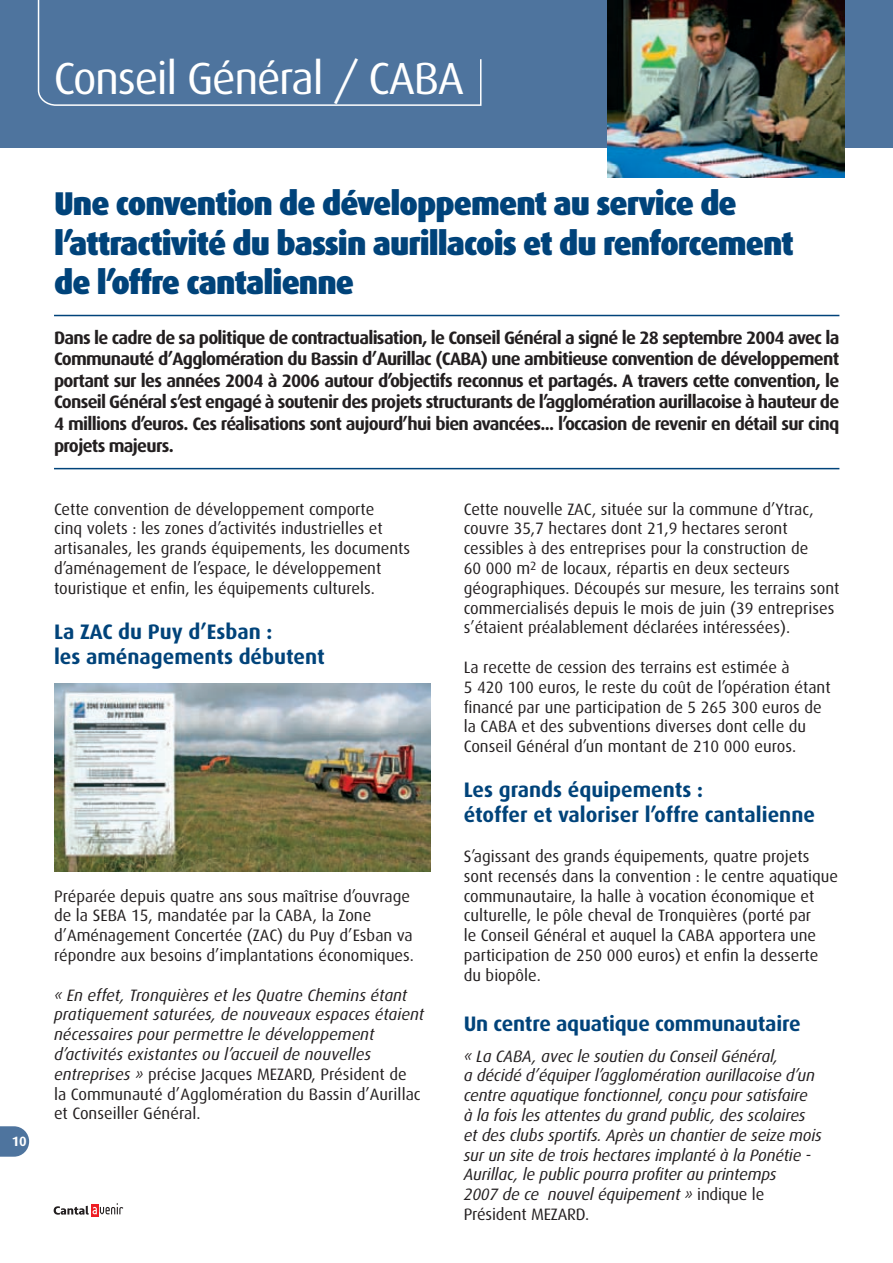
<style>
.page{position:relative;width:893px;height:1263px;background:#fff}
.page>*{position:absolute;margin:0;border:0;box-sizing:border-box;transform-origin:0 0}
.t1{font:45px "Dax";letter-spacing:-.03em;color:#fff}
.t2{font:900 33px/39.6px "Dax";letter-spacing:-.03em;color:#00437a;scale:.95 1}
.t3{font:700 21px/25.2px "Dax";color:#00437a}
.t4{font:700 18px/21.6px "Dax";letter-spacing:-.04em;color:#231f20;text-align:justify}
.t5{font:16.5px/19.8px "Dax";color:#231f20}
.t6{font:italic 16.5px/19.8px "Dax";letter-spacing:-.01em;color:#231f20}
.t7{font:700 13.5px "Dax";color:#fff}
.s1{font-style:normal}
</style>
<div class="page">
<div style="left:0;top:0;width:892px;height:148px;background:#4e749e"></div>
<svg style="left:37px;top:0;width:445px;height:106px"></svg>
<div style="left:91px;top:1204px;width:7px;height:13px;background:#ee1d23"></div>
<svg style="left:54px;top:1203px;width:69px;height:12px"></svg>
<svg style="left:0;top:1126px;width:29px;height:31px"></svg>
<hr style="left:54px;top:315px;width:785px;height:1px;background:#00437a">
<hr style="left:54px;top:468px;width:785px;height:1px;background:#00437a">
<img style="left:54px;top:683px;width:376px;height:189px">
<img style="left:607px;top:0;width:237px;height:177px">
<h1 class="t1" style="left:54px;top:57px;width:411px">Conseil Général / CABA</h1>
<p class="t7" style="left:12px;top:1135px;width:16px">10</p>
<h2 class="t2" style="left:54px;top:185px;width:780px">Une convention de développement au service de l’attractivité du bassin aurillacois et du renforcement de l’offre cantalienne</h2>
<p class="t4" style="left:54px;top:327px;width:786px">Dans le cadre de sa politique de contractualisation, le Conseil Général a signé le 28 septembre 2004 avec la Communauté d’Agglomération du Bassin d’Aurillac (CABA) une ambitieuse convention de développement portant sur les années 2004 à 2006 autour d’objectifs reconnus et partagés. A travers cette convention, le Conseil Général s’est engagé à soutenir des projets structurants de l’agglomération aurillacoise à hauteur de 4 millions d’euros. Ces réalisations sont aujourd’hui bien avancées... l’occasion de revenir en détail sur cinq projets majeurs.</p>
<p class="t5" style="left:54px;top:500px;width:357px">Cette convention de développement comporte<br>cinq volets : les zones d’activités industrielles et artisanales, les grands équipements, les documents d’aménagement de l’espace, le développement touristique et enfin, les équipements culturels.</p>
<p class="t3" style="left:54px;top:620px;width:272px">La ZAC du Puy d’Esban :<br>les aménagements débutent</p>
<p class="t5" style="left:54px;top:887px;width:361px">Préparée depuis quatre ans sous maîtrise d’ouvrage de la SEBA 15, mandatée par la CABA, la Zone d’Aménagement Concertée (ZAC) du Puy d’Esban va répondre aux besoins d’implantations économiques.</p>
<p class="t6" style="left:54px;top:987px;width:371px">« En effet, Tronquières et les Quatre Chemins étant pratiquement saturées, de nouveaux espaces étaient nécessaires pour permettre le développement d’activités existantes ou l’accueil de nouvelles entreprises » <span class="s1">précise Jacques MEZARD, Président de<br>la Communauté d’Agglomération du Bassin d’Aurillac et Conseiller Général.</span></p>
<p class="t5" style="left:463px;top:500px;width:377px">Cette nouvelle ZAC, située sur la commune d’Ytrac, couvre 35,7 hectares dont 21,9 hectares seront cessibles à des entreprises pour la construction de<br>60 000 m<sup>2</sup> de locaux, répartis en deux secteurs géographiques. Découpés sur mesure, les terrains sont commercialisés depuis le mois de juin (39 entreprises s’étaient préalablement déclarées intéressées).</p>
<p class="t5" style="left:463px;top:658px;width:368px">La recette de cession des terrains est estimée à<br>5 420 100 euros, le reste du coût de l’opération étant financé par une participation de 5 265 300 euros de la CABA et des subventions diverses dont celle du Conseil Général d’un montant de 210 000 euros.</p>
<p class="t3" style="left:463px;top:778px;width:353px">Les grands équipements :<br>étoffer et valoriser l’offre cantalienne</p>
<p class="t5" style="left:463px;top:847px;width:376px">S’agissant des grands équipements, quatre projets sont recensés dans la convention : le centre aquatique communautaire, la halle à vocation économique et culturelle, le pôle cheval de Tronquières (porté par<br>le Conseil Général et auquel la CABA apportera une participation de 250 000 euros) et enfin la desserte du biopôle.</p>
<p class="t3" style="left:463px;top:1012px;width:338px">Un centre aquatique communautaire</p>
<p class="t6" style="left:463px;top:1048px;width:359px">« La CABA, avec le soutien du Conseil Général,<br>a décidé d’équiper l’agglomération aurillacoise d’un centre aquatique fonctionnel, conçu pour satisfaire<br>à la fois les attentes du grand public, des scolaires et des clubs sportifs. Après un chantier de seize mois sur un site de trois hectares implanté à la Ponétie - Aurillac, le public pourra profiter au printemps<br>2007 de ce nouvel équipement » <span class="s1">indique le Président MEZARD.</span></p>
</div>
